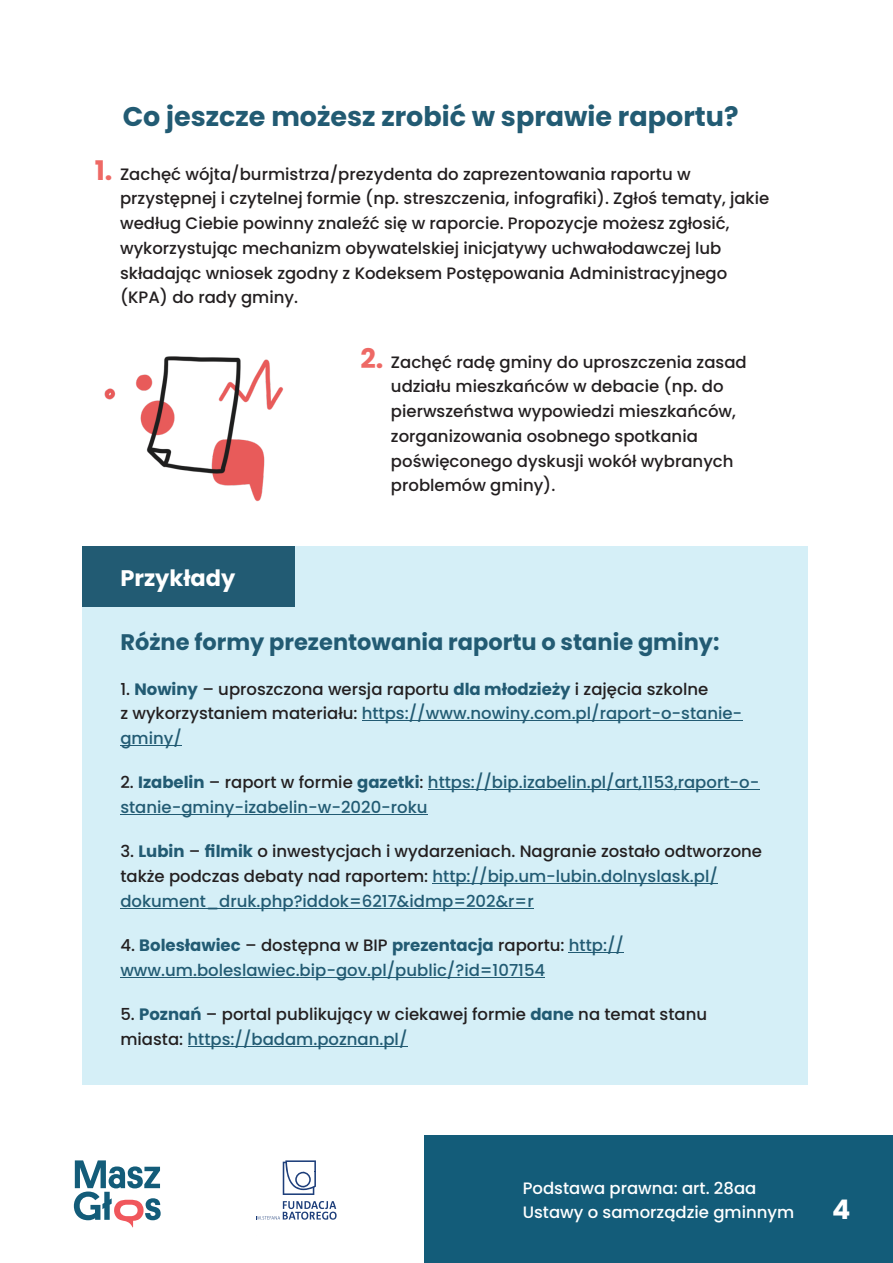
<style>
.page{position:relative;width:893px;height:1263px;background:#fff}
.page>*{position:absolute;margin:0;border:0;box-sizing:border-box;transform-origin:0 0}
.t1{font:700 27px "Poppins";color:#225b73}
.t2{font:700 27px "Poppins";color:#ee6965}
.t3{font:700 27px "Poppins";color:#fff}
.t4{font:700 22.5px "Poppins";color:#225b73}
.t5{font:700 22.5px "Poppins";color:#fff}
.t6{font:500 16.5px/24.8px "Poppins";color:#231f20}
.t7{font:500 16.5px/24.8px "Poppins";color:#225b73}
.t8{font:500 16.5px/24.8px "Poppins";color:#fff}
.s1{font-weight:700;color:#225b73}
.s2{color:#225b73}
.s3{color:#231f20}
.s4{font-weight:700}
</style>
<div class="page">
<div style="left:423px;top:1135px;width:470px;height:128px;background:#135c79"></div>
<div style="left:82px;top:546px;width:726px;height:539px;background:#d5eff7"></div>
<div style="left:82px;top:546px;width:213px;height:61px;background:#225b73"></div>
<hr style="left:362px;top:720px;width:380px;height:1px;background:#225b73">
<hr style="left:120px;top:745px;width:62px;height:1px;background:#225b73">
<hr style="left:428px;top:789px;width:331px;height:1px;background:#225b73">
<hr style="left:120px;top:814px;width:308px;height:1px;background:#225b73">
<hr style="left:432px;top:883px;width:286px;height:1px;background:#225b73">
<hr style="left:120px;top:908px;width:414px;height:1px;background:#225b73">
<hr style="left:569px;top:952px;width:55px;height:1px;background:#225b73">
<hr style="left:120px;top:977px;width:425px;height:1px;background:#225b73">
<hr style="left:188px;top:1046px;width:219px;height:1px;background:#225b73">
<img style="left:104px;top:356px;width:179px;height:146px">
<svg style="left:74px;top:1160px;width:87px;height:68px"></svg>
<svg style="left:256px;top:1201px;width:81px;height:19px"></svg>
<svg style="left:283px;top:1160px;width:33px;height:35px"></svg>
<h1 class="t1" style="left:123px;top:97px;width:617px">Co jeszcze możesz zrobić w sprawie raportu?</h1>
<h1 class="t2" style="left:95px;top:151px;width:19px">1.</h1>
<p class="t6" style="left:120px;top:161px;width:651px">Zachęć wójta/burmistrza/prezydenta do zaprezentowania raportu w przystępnej i czytelnej formie (np. streszczenia, infografiki). Zgłoś tematy, jakie według Ciebie powinny znaleźć się w raporcie. Propozycje możesz zgłosić, wykorzystując mechanizm obywatelskiej inicjatywy uchwałodawczej lub składając wniosek zgodny z Kodeksem Postępowania Administracyjnego (KPA) do rady gminy.</p>
<h1 class="t2" style="left:360px;top:339px;width:25px">2.</h1>
<p class="t6" style="left:391px;top:349px;width:357px">Zachęć radę gminy do uproszczenia zasad udziału mieszkańców w debacie (np. do pierwszeństwa wypowiedzi mieszkańców, zorganizowania osobnego spotkania poświęconego dyskusji wokół wybranych problemów gminy).</p>
<h2 class="t5" style="left:120px;top:562px;width:116px">Przykłady</h2>
<h2 class="t4" style="left:120px;top:627px;width:601px">Różne formy prezentowania raportu o stanie gminy:</h2>
<p class="t6" style="left:120px;top:676px;width:623px">1. <span class="s1">Nowiny</span> – uproszczona wersja raportu <span class="s1">dla młodzieży</span> i zajęcia szkolne<br>z wykorzystaniem materiału: <span class="s2">https://www.nowiny.com.pl/raport-o-stanie&shy;gminy/</span></p>
<p class="t7" style="left:120px;top:770px;width:640px"><span class="s3">2.</span> <span class="s4">Izabelin</span> <span class="s3">– raport w formie</span> <span class="s4">gazetki</span><span class="s3">:</span> https://bip.izabelin.pl/art,1153,raport-o&shy;stanie-gminy-izabelin-w-2020-roku</p>
<p class="t6" style="left:120px;top:839px;width:643px">3. <span class="s1">Lubin</span> – <span class="s1">filmik</span> o inwestycjach i wydarzeniach. Nagranie zostało odtworzone także podczas debaty nad raportem: <span class="s2">http://bip.um-lubin.dolnyslask.pl/ dokument_druk.php?iddok=6217&amp;idmp=202&amp;r=r</span></p>
<p class="t7" style="left:120px;top:933px;width:505px"><span class="s3">4.</span> <span class="s4">Bolesławiec</span> <span class="s3">– dostępna w BIP</span> <span class="s4">prezentacja</span> <span class="s3">raportu:</span> http:// www.um.boleslawiec.bip-gov.pl/public/?id=107154</p>
<p class="t6" style="left:120px;top:1002px;width:588px">5. <span class="s1">Poznań</span> – portal publikujący w ciekawej formie <span class="s1">dane</span> na temat stanu miasta: <span class="s2">https://badam.poznan.pl/</span></p>
<p class="t8" style="left:523px;top:1175px;width:273px">Podstawa prawna: art. 28aa<br>Ustawy o samorządzie gminnym</p>
<h1 class="t3" style="left:832px;top:1191px;width:20px">4</h1>
</div>
